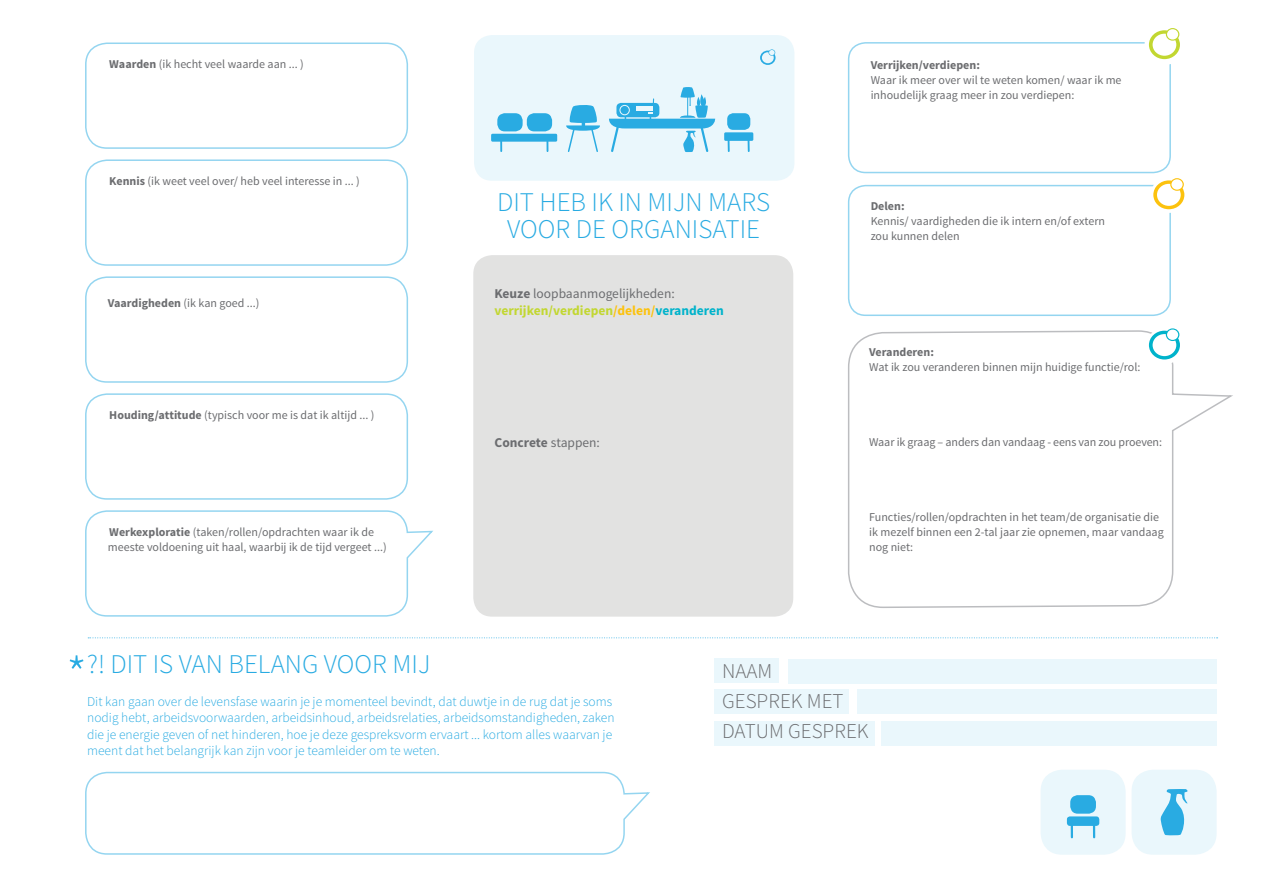
<style>
.page{position:relative;width:1263px;height:893px;background:#fff}
.page>*{position:absolute;margin:0;border:0;box-sizing:border-box;transform-origin:0 0}
.titelke{font:300 27px "Source Sans Pro";color:#29abe2}
.t1{font:300 21px "Source Sans Pro";color:#6c6d70}
.t2{font:300 13.5px/16.5px "Source Sans Pro";color:#29abe2}
.body{font:700 13.5px "Source Sans Pro";color:#c2d731}
.body-2{font:13.5px "Source Sans Pro";color:#6c6d70}
.body-3{font:700 13.5px "Source Sans Pro";color:#6c6d70}
.body-4{font:12px/15px "Source Sans Pro";color:#6c6d70}
.body-5{font:700 12px "Source Sans Pro";color:#6c6d70}
.s1{font-weight:700}
.s2{color:#fcc20e}
.s3{color:#00b3cb}
.s4{font-weight:400}
.s5{font-size:54px}
</style>
<div class="page">
<div style="left:848px;top:42px;width:323px;height:131px;border:2px solid #94d5f0;border-radius:17px"></div>
<div style="left:1144px;top:24px;width:41px;height:41px;background:#fff;border-radius:50%"></div>
<svg style="left:88px;top:637px;width:1129px;height:1px"></svg>
<svg style="left:848px;top:331px;width:385px;height:276px"></svg>
<div style="left:1040px;top:770px;width:85px;height:85px;background:#eaf7fc;border-radius:22px"></div>
<div style="left:1067px;top:816px;width:32px;height:10px;background:#29abe2;border-radius:3px"></div>
<svg style="left:1071px;top:826px;width:2px;height:11px"></svg>
<svg style="left:1093px;top:826px;width:2px;height:11px"></svg>
<div style="left:1070px;top:795px;width:26px;height:19px;background:#29abe2;border-radius:8px"></div>
<div style="left:1131px;top:770px;width:85px;height:85px;background:#eaf7fc;border-radius:22px"></div>
<svg style="left:1160px;top:789px;width:27px;height:47px"></svg>
<div style="left:474px;top:35px;width:320px;height:146px;background:#eaf7fc;border-radius:18px"></div>
<div style="left:724px;top:132px;width:29px;height:9px;background:#29abe2;border-radius:2px"></div>
<svg style="left:728px;top:140px;width:2px;height:11px"></svg>
<svg style="left:748px;top:140px;width:2px;height:11px"></svg>
<div style="left:727px;top:113px;width:23px;height:17px;background:#29abe2;border-radius:6px"></div>
<div style="left:491px;top:134px;width:66px;height:8px;background:#29abe2;border-radius:2px"></div>
<svg style="left:500px;top:141px;width:2px;height:10px"></svg>
<svg style="left:546px;top:141px;width:2px;height:10px"></svg>
<div style="left:497px;top:113px;width:26px;height:18px;background:#29abe2;border-radius:7px"></div>
<div style="left:527px;top:113px;width:25px;height:18px;background:#29abe2;border-radius:7px"></div>
<svg style="left:760px;top:49px;width:15px;height:16px"></svg>
<svg style="left:566px;top:105px;width:34px;height:47px"></svg>
<svg style="left:609px;top:87px;width:106px;height:66px"></svg>
<div style="left:473px;top:255px;width:320px;height:362px;background:#e2e2e1;border-radius:19px"></div>
<div style="left:848px;top:185px;width:323px;height:131px;border:2px solid #94d5f0;border-radius:17px"></div>
<div style="left:85px;top:159px;width:323px;height:107px;border:2px solid #94d5f0;border-radius:21px"></div>
<div style="left:85px;top:43px;width:323px;height:106px;border:2px solid #94d5f0;border-radius:21px"></div>
<div style="left:85px;top:276px;width:323px;height:107px;border:2px solid #94d5f0;border-radius:21px"></div>
<div style="left:85px;top:393px;width:323px;height:107px;border:2px solid #94d5f0;border-radius:21px"></div>
<svg style="left:85px;top:510px;width:348px;height:107px"></svg>
<svg style="left:85px;top:771px;width:565px;height:84px"></svg>
<div style="left:714px;top:658px;width:65px;height:25px;background:#eaf7fc"></div>
<div style="left:714px;top:689px;width:135px;height:25px;background:#eaf7fc"></div>
<div style="left:714px;top:721px;width:161px;height:24px;background:#eaf7fc"></div>
<div style="left:788px;top:659px;width:428px;height:24px;background:#eaf7fc"></div>
<div style="left:857px;top:689px;width:359px;height:25px;background:#eaf7fc"></div>
<div style="left:881px;top:721px;width:335px;height:24px;background:#eaf7fc"></div>
<svg style="left:1149px;top:28px;width:31px;height:31px"></svg>
<div style="left:1151px;top:176px;width:37px;height:37px;background:#fff;border-radius:50%"></div>
<svg style="left:1153px;top:178px;width:31px;height:31px"></svg>
<div style="left:1146px;top:327px;width:37px;height:37px;background:#fff;border-radius:50%"></div>
<svg style="left:1149px;top:328px;width:31px;height:31px"></svg>
<p class="body-4" style="left:109px;top:57px;width:196px"><span class="s1">Waarden</span> (ik hecht veel waarde aan ... )</p>
<p class="body-4" style="left:109px;top:174px;width:252px"><span class="s1">Kennis</span> (ik weet veel over/ heb veel interesse in ... )</p>
<p class="body-4" style="left:108px;top:295px;width:153px"><span class="s1">Vaardigheden</span> (ik kan goed ...)</p>
<p class="body-4" style="left:109px;top:408px;width:267px"><span class="s1">Houding/attitude</span> (typisch voor me is dat ik altijd ... )</p>
<p class="body-4" style="left:108px;top:525px;width:280px"><span class="s1">Werkexploratie</span> (taken/rollen/opdrachten waar ik de meeste voldoening uit haal, waarbij ik de tijd vergeet ...)</p>
<p class="titelke" style="left:497px;top:185px;width:275px">DIT HEB IK IN MIJN MARS</p>
<p class="titelke" style="left:507px;top:212px;width:254px">VOOR DE ORGANISATIE</p>
<p class="body-2" style="left:495px;top:285px;width:182px"><span class="s1">Keuze</span> loopbaanmogelijkheden:</p>
<p class="body" style="left:495px;top:302px;width:231px">verrijken/verdiepen<span class="s2">/delen/</span><span class="s3">veranderen</span></p>
<p class="body-3" style="left:495px;top:434px;width:107px">Concrete <span class="s4">stappen:</span></p>
<p class="body-5" style="left:871px;top:57px;width:111px">Verrijken/verdiepen:</p>
<p class="body-4" style="left:871px;top:72px;width:252px">Waar ik meer over wil te weten komen/ waar ik me</p>
<p class="body-4" style="left:871px;top:87px;width:205px">inhoudelijk graag meer in zou verdiepen:</p>
<p class="body-5" style="left:871px;top:199px;width:35px">Delen:</p>
<p class="body-4" style="left:871px;top:214px;width:236px">Kennis/ vaardigheden die ik intern en/of extern</p>
<p class="body-4" style="left:871px;top:229px;width:90px">zou kunnen delen</p>
<p class="body-5" style="left:869px;top:344px;width:66px">Veranderen:</p>
<p class="body-4" style="left:869px;top:359px;width:273px">Wat ik zou veranderen binnen mijn huidige functie/rol:</p>
<p class="body-4" style="left:869px;top:434px;width:294px">Waar ik graag – anders dan vandaag - eens van zou proeven:</p>
<p class="body-4" style="left:869px;top:509px;width:296px">Functies/rollen/opdrachten in het team/de organisatie die ik mezelf binnen een 2-tal jaar zie opnemen, maar vandaag nog niet:</p>
<p class="titelke" style="left:66px;top:647px;width:366px"><span class="s5">*</span>?! DIT IS VAN BELANG VOOR MIJ</p>
<p class="t2" style="left:87px;top:693px;width:529px">Dit kan gaan over de levensfase waarin je je momenteel bevindt, dat duwtje in de rug dat je soms nodig hebt, arbeidsvoorwaarden, arbeidsinhoud, arbeidsrelaties, arbeidsomstandigheden, zaken die je energie geven of net hinderen, hoe je deze gespreksvorm ervaart ... kortom alles waarvan je meent dat het belangrijk kan zijn voor je teamleider om te weten.</p>
<p class="t1" style="left:722px;top:658px;width:52px">NAAM</p>
<p class="t1" style="left:722px;top:688px;width:123px">GESPREK MET</p>
<p class="t1" style="left:722px;top:718px;width:148px">DATUM GESPREK</p>
</div>
